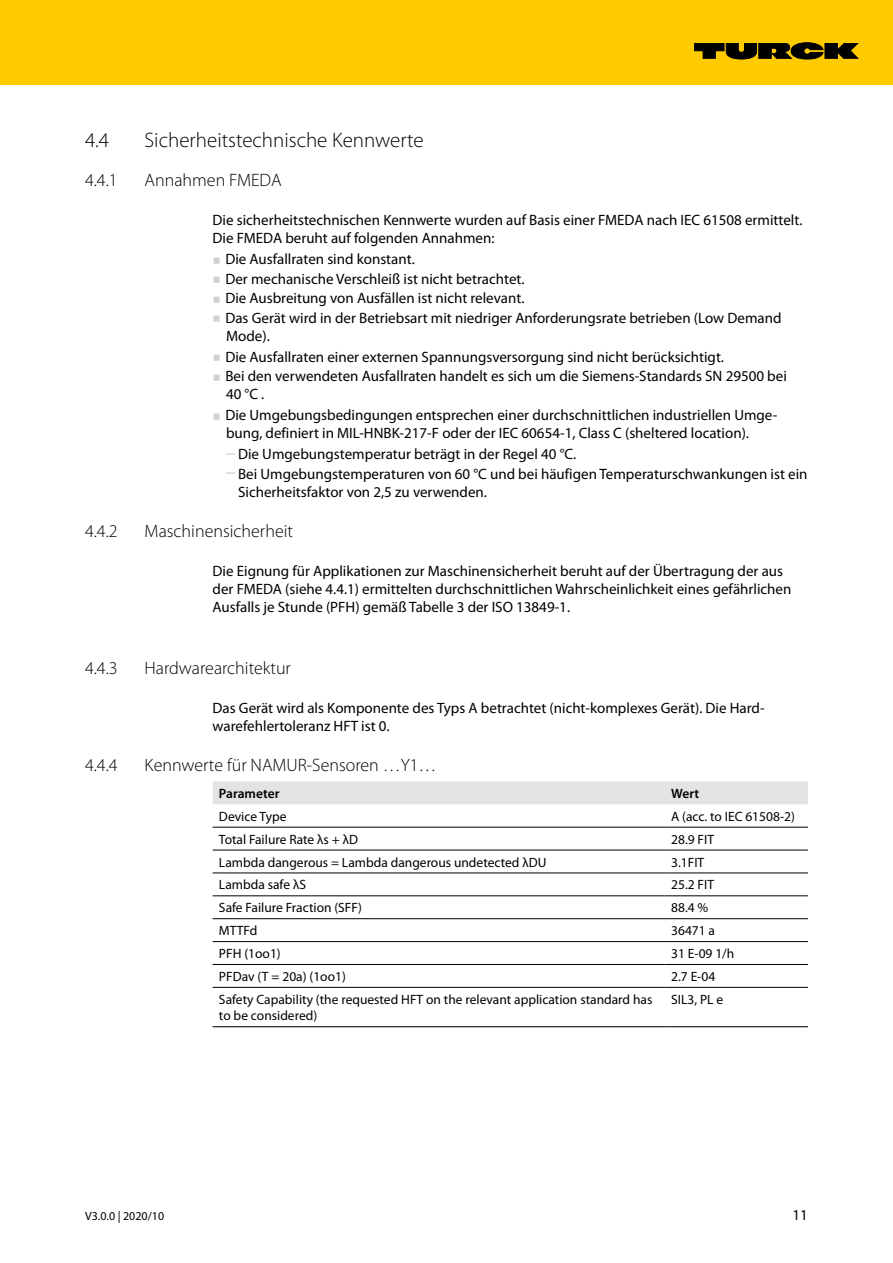
<style>
.page{position:relative;width:893px;height:1263px;background:#fff}
.page>*{position:absolute;margin:0;border:0;box-sizing:border-box;transform-origin:0 0}
.t1{font:300 21px "Myriad Pro";color:#000}
.t2{font:300 18px "Myriad Pro";color:#000}
.t3{font:15px/18px "Myriad Pro";color:#000}
.t4{font:13.5px/16.5px "Myriad Pro";color:#000}
.t5{font:600 13.5px "Myriad Pro";color:#000}
.t6{font:12px "Myriad Pro";color:#000}
.s1{font-family:"Minion Pro";font-weight:700;font-size:21px;color:#cfd0d0}
.s2{font-size:21px;color:#cfd0d0}
</style>
<div class="page">
<div style="left:0;top:0;width:893px;height:85px;background:#feca00"></div>
<svg style="left:694px;top:43px;width:164px;height:16px"></svg>
<div style="left:213px;top:781px;width:595px;height:23px;background:#e3e3e3"></div>
<hr style="left:213px;top:827px;width:452px;height:1px;background:#000">
<hr style="left:665px;top:827px;width:143px;height:1px;background:#000">
<hr style="left:213px;top:850px;width:452px;height:1px;background:#000">
<hr style="left:665px;top:850px;width:143px;height:1px;background:#000">
<hr style="left:213px;top:873px;width:452px;height:1px;background:#000">
<hr style="left:665px;top:873px;width:143px;height:1px;background:#000">
<hr style="left:213px;top:895px;width:452px;height:1px;background:#000">
<hr style="left:665px;top:895px;width:143px;height:1px;background:#000">
<hr style="left:213px;top:918px;width:452px;height:1px;background:#000">
<hr style="left:665px;top:918px;width:143px;height:1px;background:#000">
<hr style="left:213px;top:941px;width:452px;height:1px;background:#000">
<hr style="left:665px;top:941px;width:143px;height:1px;background:#000">
<hr style="left:213px;top:964px;width:452px;height:1px;background:#000">
<hr style="left:665px;top:964px;width:143px;height:1px;background:#000">
<hr style="left:213px;top:1026px;width:452px;height:1px;background:#000">
<hr style="left:665px;top:1026px;width:143px;height:1px;background:#000">
<hr style="left:213px;top:987px;width:452px;height:1px;background:#000">
<hr style="left:665px;top:987px;width:143px;height:1px;background:#000">
<h1 class="t1" style="left:85px;top:127px;width:26px">4.4</h1>
<h1 class="t1" style="left:145px;top:127px;width:281px">Sicherheitstechnische Kennwerte</h1>
<p class="t2" style="left:85px;top:169px;width:34px">4.4.1</p>
<p class="t2" style="left:145px;top:169px;width:138px">Annahmen FMEDA</p>
<p class="t3" style="left:213px;top:211px;width:591px">Die sicherheitstechnischen Kennwerte wurden auf Basis einer FMEDA nach IEC 61508 ermittelt.<br>Die FMEDA beruht auf folgenden Annahmen:</p>
<p class="t3" style="left:213px;top:250px;width:204px"><span class="s1">■</span> Die Ausfallraten sind konstant.</p>
<p class="t3" style="left:213px;top:269px;width:314px"><span class="s1">■</span> Der mechanische Verschleiß ist nicht betrachtet.</p>
<p class="t3" style="left:213px;top:289px;width:313px"><span class="s1">■</span> Die Ausbreitung von Ausfällen ist nicht relevant.</p>
<p class="t3" style="left:226px;top:308px;width:557px;text-indent:-14px"><span class="s1">■</span> Das Gerät wird in der Betriebsart mit niedriger Anforderungsrate betrieben (Low Demand<br>Mode).</p>
<p class="t3" style="left:213px;top:347px;width:513px"><span class="s1">■</span> Die Ausfallraten einer externen Spannungsversorgung sind nicht berücksichtigt.</p>
<p class="t3" style="left:226px;top:367px;width:562px;text-indent:-14px"><span class="s1">■</span> Bei den verwendeten Ausfallraten handelt es sich um die Siemens-Standards SN 29500 bei<br>40 °C .</p>
<p class="t3" style="left:226px;top:406px;width:553px;text-indent:-13px"><span class="s1">■</span> Die Umgebungsbedingungen entsprechen einer durchschnittlichen industriellen Umge&shy;bung, definiert in MIL-HNBK-217-F oder der IEC 60654-1, Class C (sheltered location).</p>
<p class="t3" style="left:225px;top:444px;width:584px;line-height:19.5px"><span class="s2">ū</span>Die Umgebungstemperatur beträgt in der Regel 40 °C.<br><span class="s2">ū</span> Bei Umgebungstemperaturen von 60 °C und bei häufigen Temperaturschwankungen ist ein</p>
<p class="t3" style="left:238px;top:482px;width:250px">Sicherheitsfaktor von 2,5 zu verwenden.</p>
<p class="t2" style="left:85px;top:520px;width:34px">4.4.2</p>
<p class="t2" style="left:145px;top:520px;width:150px">Maschinensicherheit</p>
<p class="t3" style="left:213px;top:562px;width:580px">Die Eignung für Applikationen zur Maschinensicherheit beruht auf der Übertragung der aus der FMEDA (siehe 4.4.1) ermittelten durchschnittlichen Wahrscheinlichkeit eines gefährlichen<br>Ausfalls je Stunde (PFH) gemäß Tabelle 3 der ISO 13849-1.</p>
<p class="t2" style="left:85px;top:657px;width:34px">4.4.3</p>
<p class="t2" style="left:145px;top:657px;width:148px">Hardwarearchitektur</p>
<p class="t3" style="left:213px;top:698px;width:553px">Das Gerät wird als Komponente des Typs A betrachtet (nicht-komplexes Gerät). Die Hard&shy;warefehlertoleranz HFT ist 0.</p>
<p class="t2" style="left:85px;top:754px;width:34px">4.4.4</p>
<p class="t2" style="left:145px;top:754px;width:294px">Kennwerte für NAMUR-Sensoren …Y1…</p>
<p class="t5" style="left:219px;top:785px;width:62px">Parameter</p>
<p class="t5" style="left:671px;top:785px;width:30px">Wert</p>
<p class="t4" style="left:219px;top:808px;width:69px">Device Type</p>
<p class="t4" style="left:671px;top:808px;width:125px">A (acc. to IEC 61508-2)</p>
<p class="t4" style="left:219px;top:831px;width:141px">Total Failure Rate λs + λD</p>
<p class="t4" style="left:671px;top:831px;width:44px">28.9 FIT</p>
<p class="t4" style="left:219px;top:853px;width:329px">Lambda dangerous = Lambda dangerous undetected λDU</p>
<p class="t4" style="left:671px;top:853px;width:35px">3.1FIT</p>
<p class="t4" style="left:219px;top:876px;width:89px">Lambda safe λS</p>
<p class="t4" style="left:671px;top:876px;width:44px">25.2 FIT</p>
<p class="t4" style="left:219px;top:899px;width:144px">Safe Failure Fraction (SFF)</p>
<p class="t4" style="left:671px;top:899px;width:39px">88.4 %</p>
<p class="t4" style="left:219px;top:922px;width:40px">MTTFd</p>
<p class="t4" style="left:671px;top:922px;width:45px">36471 a</p>
<p class="t4" style="left:219px;top:945px;width:63px">PFH (1oo1)</p>
<p class="t4" style="left:671px;top:945px;width:65px">31 E-09 1/h</p>
<p class="t4" style="left:219px;top:968px;width:128px">PFDav (T = 20a) (1oo1)</p>
<p class="t4" style="left:671px;top:968px;width:46px">2.7 E-04</p>
<p class="t4" style="left:219px;top:991px;width:435px">Safety Capability (the requested HFT on the relevant application standard has to be considered)</p>
<p class="t4" style="left:671px;top:991px;width:54px">SIL3, PL e</p>
<p class="t6" style="left:85px;top:1209px;width:81px">V3.0.0 | 2020/10</p>
<p class="t3" style="left:792px;top:1206px;width:17px">11</p>
</div>
